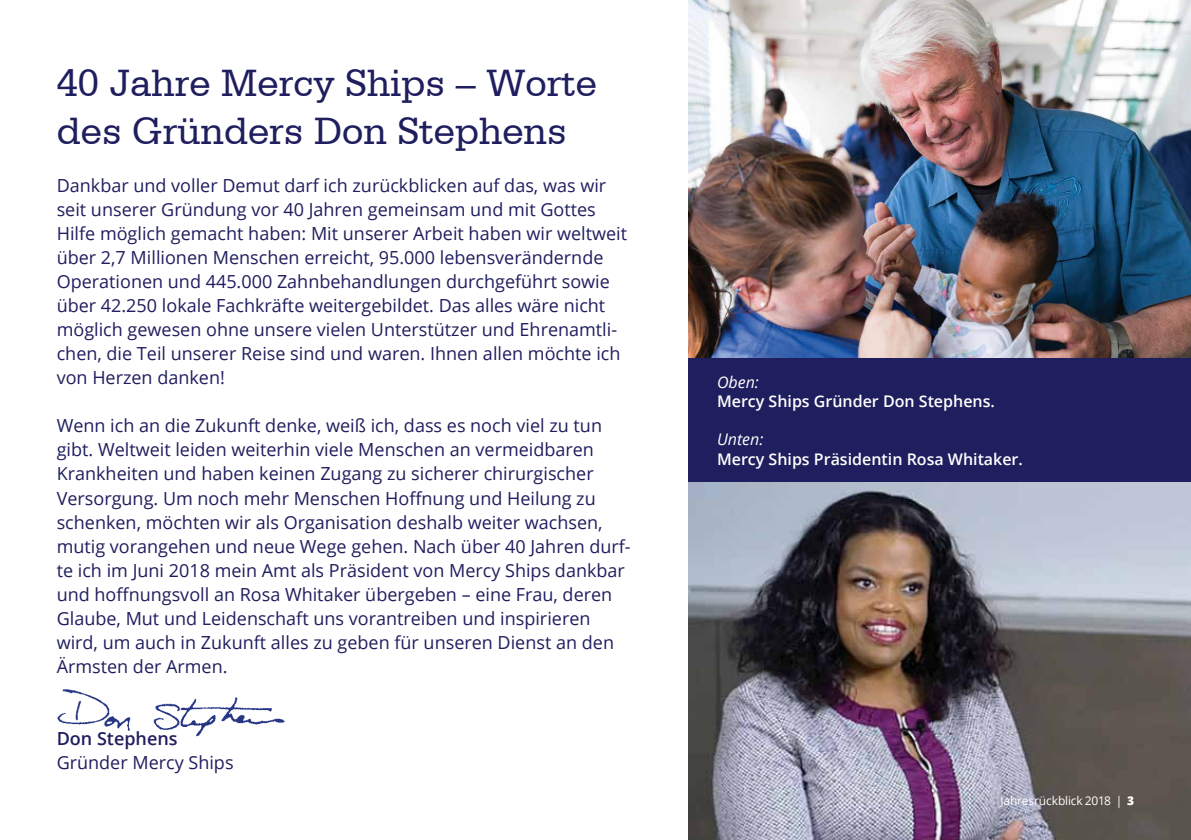
<style>
.page{position:relative;width:1191px;height:840px;background:#fff}
.page>*{position:absolute;margin:0;border:0;box-sizing:border-box;transform-origin:0 0}
.t1{font:40px/48px "Serifa BT";color:#1f1e5e}
.t2{font:18px/24px "Open Sans";color:#1f1e5e}
.t3{font:600 18px "Open Sans";color:#1f1e5e}
.t4{font:600 16px "Open Sans";color:#fff}
.t5{font:italic 16px "Open Sans";color:#fff}
.t6{font:12px "Open Sans";letter-spacing:-.015em;color:#fff}
.s1{font-weight:800}
</style>
<div class="page">
<img style="left:689px;top:481px;width:502px;height:358px">
<img style="left:688px;top:0;width:503px;height:358px">
<div style="left:688px;top:358px;width:503px;height:123px;background:#1f1e5e"></div>
<img style="left:57px;top:689px;width:228px;height:48px">
<h1 class="t1" style="left:57px;top:58px;width:542px">40 Jahre Mercy Ships – Worte des Gründers Don Stephens</h1>
<p class="t2" style="left:57px;top:173px;width:572px">Dankbar und voller Demut darf ich zurückblicken auf das, was wir seit unserer Gründung vor 40 Jahren gemeinsam und mit Gottes Hilfe möglich gemacht haben: Mit unserer Arbeit haben wir weltweit über 2,7 Millionen Menschen erreicht, 95.000 lebensverändernde Operationen und 445.000 Zahnbehandlungen durchgeführt sowie über 42.250 lokale Fachkräfte weitergebildet. Das alles wäre nicht möglich gewesen ohne unsere vielen Unterstützer und Ehrenamtli&shy;chen, die Teil unserer Reise sind und waren. Ihnen allen möchte ich von Herzen danken!</p>
<p class="t2" style="left:57px;top:413px;width:575px">Wenn ich an die Zukunft denke, weiß ich, dass es noch viel zu tun gibt. Weltweit leiden weiterhin viele Menschen an vermeidbaren Krankheiten und haben keinen Zugang zu sicherer chirurgischer Versorgung. Um noch mehr Menschen Hoffnung und Heilung zu schenken, möchten wir als Organisation deshalb weiter wachsen, mutig vorangehen und neue Wege gehen. Nach über 40 Jahren durf&shy;te ich im Juni 2018 mein Amt als Präsident von Mercy Ships dankbar und hoffnungsvoll an Rosa Whitaker übergeben – eine Frau, deren Glaube, Mut und Leidenschaft uns vorantreiben und inspirieren wird, um auch in Zukunft alles zu geben für unseren Dienst an den Ärmsten der Armen.</p>
<p class="t3" style="left:57px;top:725px;width:122px">Don Stephens</p>
<p class="t2" style="left:57px;top:749px;width:178px">Gründer Mercy Ships</p>
<p class="t5" style="left:717px;top:370px;width:43px">Oben:</p>
<p class="t4" style="left:717px;top:390px;width:279px">Mercy Ships Gründer Don Stephens.</p>
<p class="t5" style="left:717px;top:428px;width:48px">Unten:</p>
<p class="t4" style="left:717px;top:447px;width:307px">Mercy Ships Präsidentin Rosa Whitaker.</p>
<p class="t6" style="left:1000px;top:792px;width:135px">Jahresrückblick 2018 | <span class="s1">3</span></p>
</div>
